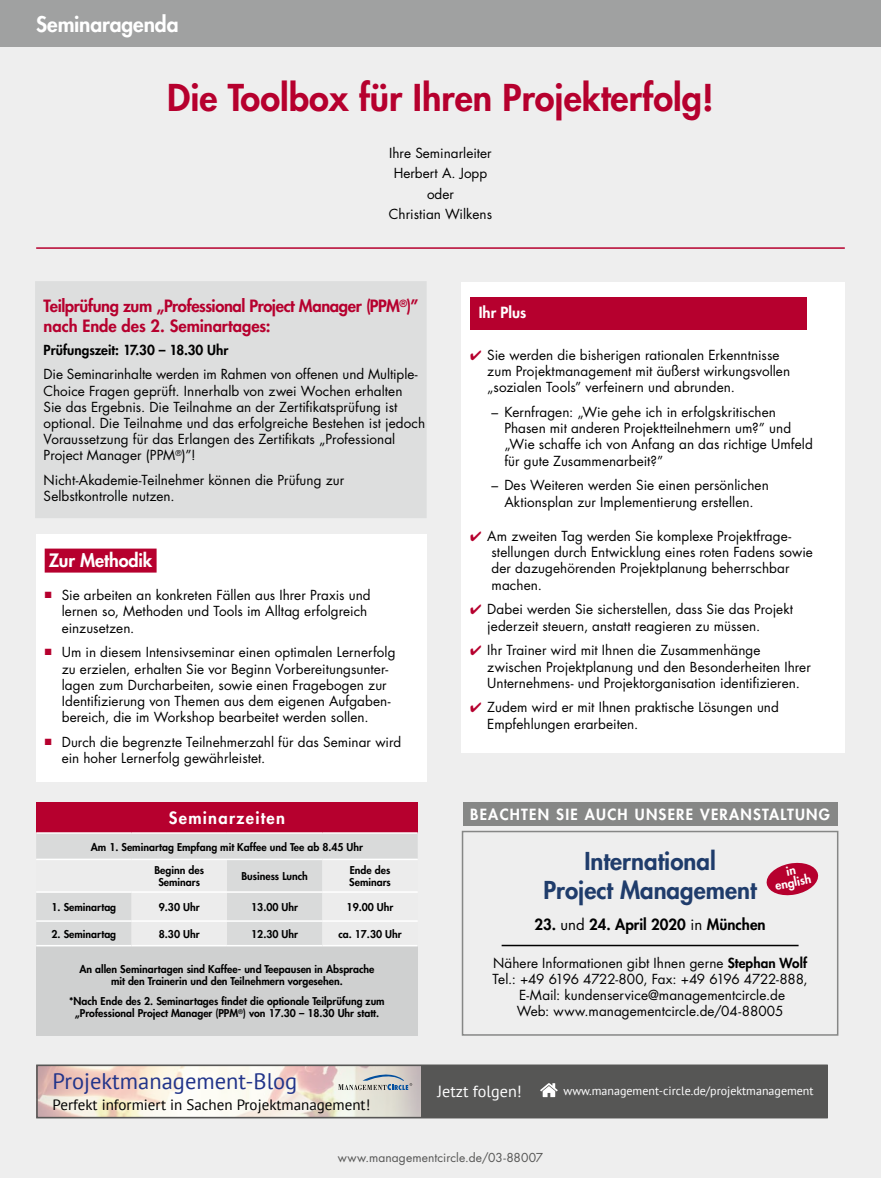
<style>
.page{position:relative;width:881px;height:1178px;background:#fff}
.page>*{position:absolute;margin:0;border:0;box-sizing:border-box;transform-origin:0 0}
.t1{font:800 36px "Futura Std";color:#b6002e}
.t2{font:800 24px/28.8px "Futura Std";color:#1f3c6b;text-align:center}
.t3{font:22.5px "PT Sans";color:#21348a}
.t4{font:800 21px "Futura Std";letter-spacing:-.005em;color:#fff}
.t5{font:800 18px "Futura Std";letter-spacing:-.01em;color:#fff}
.t6{font:800 16.5px/19.8px "Futura Std";letter-spacing:-.02em;color:#b6002e}
.t7{font:800 16.5px "Futura Std";letter-spacing:.075em;color:#fff}
.t8{font:16.05px "PT Sans";color:#fff}
.t9{font:15px "PT Sans";color:#000}
.t10{font:800 15px "Futura Std";letter-spacing:.08em;color:#fff}
.t11{font:800 15px "Futura Std";color:#000}
.t12{font:13.5px/16.2px "Futura Std";letter-spacing:.005em;color:#000}
.t13{font:800 13.5px "Futura Std";color:#000}
.t14{font:12px "PT Sans";color:#fff}
.t15{font:12px "Futura Std";letter-spacing:.01em;color:#565655}
.t16{font:800 12px/12px "Futura Std";color:#fff;text-align:center}
.t17{font:800 10.5px/12px "Futura Std";color:#000;text-align:center}
.s1{color:#b6002e}
.s2{font-weight:400}
.s3{font-weight:800}
</style>
<div class="page">
<div style="left:0;top:0;width:880px;height:1178px;background:#eee"></div>
<div style="left:0;top:0;width:880px;height:47px;background:#a0a1a1"></div>
<hr style="left:36px;top:247px;width:808px;height:2px;background:#b6002e">
<div style="left:461px;top:282px;width:383px;height:471px;background:#fff"></div>
<div style="left:470px;top:297px;width:336px;height:32px;background:#b6002e"></div>
<div style="left:35px;top:281px;width:391px;height:237px;background:#dddede"></div>
<div style="left:36px;top:534px;width:390px;height:247px;background:#fff"></div>
<div style="left:45px;top:548px;width:111px;height:24px;background:#b6002e"></div>
<svg style="left:766px;top:862px;width:53px;height:34px"></svg>
<div style="left:462px;top:802px;width:375px;height:23px;background:#868786"></div>
<hr style="left:501px;top:945px;width:297px;height:1px;background:#000">
<div style="left:461px;top:831px;width:377px;height:205px;border:2px solid #868786"></div>
<img style="left:39px;top:1067px;width:382px;height:48px">
<div style="left:36px;top:1064px;width:791px;height:54px;border:2px solid #565655"></div>
<div style="left:421px;top:1065px;width:406px;height:53px;background:#565655"></div>
<svg style="left:540px;top:1083px;width:17px;height:14px"></svg>
<svg style="left:338px;top:1071px;width:74px;height:19px"></svg>
<div style="left:36px;top:802px;width:381px;height:31px;background:#b6002e"></div>
<div style="left:36px;top:834px;width:381px;height:24px;background:#d9dada"></div>
<svg style="left:36px;top:860px;width:286px;height:85px"></svg>
<div style="left:36px;top:946px;width:381px;height:90px;background:#cfd0d0"></div>
<hr style="left:36px;top:859px;width:95px;height:1px;background:#fff">
<hr style="left:131px;top:859px;width:96px;height:1px;background:#fff">
<hr style="left:227px;top:859px;width:95px;height:1px;background:#fff">
<hr style="left:322px;top:859px;width:95px;height:1px;background:#fff">
<hr style="left:36px;top:891px;width:95px;height:2px;background:#fff">
<hr style="left:131px;top:891px;width:96px;height:2px;background:#fff">
<hr style="left:227px;top:891px;width:95px;height:2px;background:#fff">
<hr style="left:322px;top:891px;width:95px;height:2px;background:#fff">
<hr style="left:36px;top:920px;width:95px;height:2px;background:#fff">
<hr style="left:131px;top:920px;width:96px;height:2px;background:#fff">
<hr style="left:227px;top:920px;width:95px;height:2px;background:#fff">
<hr style="left:322px;top:920px;width:95px;height:2px;background:#fff">
<hr style="left:36px;top:945px;width:95px;height:1px;background:#fff">
<hr style="left:131px;top:945px;width:96px;height:1px;background:#fff">
<hr style="left:227px;top:945px;width:95px;height:1px;background:#fff">
<hr style="left:322px;top:945px;width:95px;height:1px;background:#fff">
<hr style="left:36px;top:832px;width:95px;height:2px;background:#fff">
<hr style="left:131px;top:832px;width:96px;height:2px;background:#fff">
<hr style="left:227px;top:832px;width:95px;height:2px;background:#fff">
<hr style="left:322px;top:832px;width:95px;height:2px;background:#fff">
<h3 class="t4" style="left:36px;top:11px;width:144px">Seminaragenda</h3>
<h1 class="t1" style="left:167px;top:74px;width:548px">Die Toolbox für Ihren Projekterfolg!</h1>
<p class="t12" style="left:389px;top:143px;width:105px;line-height:20.4px;text-align:center">Ihre Seminarleiter<br>Herbert A. Jopp oder<br>Christian Wilkens</p>
<p class="t6" style="left:44px;top:296px;width:376px">Teilprüfung zum „Professional Project Manager (PPM<sup>®</sup>)” nach Ende des 2. Seminartages:</p>
<p class="t13" style="left:44px;top:341px;width:186px">Prüfungszeit: 17.30 – 18.30 Uhr</p>
<p class="t12" style="left:44px;top:366px;width:383px">Die Seminarinhalte werden im Rahmen von offenen und Multiple-Choice Fragen geprüft. Innerhalb von zwei Wochen erhalten<br>Sie das Ergebnis. Die Teilnahme an der Zertifikatsprüfung ist optional. Die Teilnahme und das erfolgreiche Bestehen ist jedoch Voraussetzung für das Erlangen des Zertifikats „Professional Project Manager (PPM<sup>®</sup>)”!</p>
<p class="t12" style="left:44px;top:472px;width:302px">Nicht-Akademie-Teilnehmer können die Prüfung zur<br>Selbstkontrolle nutzen.</p>
<h3 class="t5" style="left:49px;top:549px;width:105px">Zur Methodik</h3>
<p class="t12" style="left:62px;top:587px;width:310px;text-indent:-17px"><sup>■</sup> Sie arbeiten an konkreten Fällen aus Ihrer Praxis und lernen so, Methoden und Tools im Alltag erfolgreich einzusetzen.</p>
<p class="t12" style="left:62px;top:644px;width:335px;text-indent:-17px"><sup>■</sup> Um in diesem Intensivseminar einen optimalen Lernerfolg zu erzielen, erhalten Sie vor Beginn Vorbereitungsunter&shy;lagen zum Durcharbeiten, sowie einen Fragebogen zur Identifizierung von Themen aus dem eigenen Aufgaben&shy;bereich, die im Workshop bearbeitet werden sollen.</p>
<p class="t12" style="left:62px;top:734px;width:341px;text-indent:-17px"><sup>■</sup> Durch die begrenzte Teilnehmerzahl für das Seminar wird ein hoher Lernerfolg gewährleistet.</p>
<p class="t7" style="left:169px;top:808px;width:117px">Seminarzeiten</p>
<p class="t17" style="left:91px;top:841px;width:274px">Am 1. Seminartag Empfang mit Kaffee und Tee ab 8.45 Uhr</p>
<p class="t17" style="left:154px;top:864px;width:51px">Beginn des<br>Seminars</p>
<p class="t17" style="left:241px;top:870px;width:68px">Business Lunch</p>
<p class="t17" style="left:349px;top:864px;width:43px;text-align:left">Ende des<br>Seminars</p>
<p class="t17" style="left:52px;top:901px;width:66px">1. Seminartag</p>
<p class="t17" style="left:159px;top:901px;width:42px">9.30 Uhr</p>
<p class="t17" style="left:251px;top:901px;width:48px">13.00 Uhr</p>
<p class="t17" style="left:346px;top:901px;width:48px">19.00 Uhr</p>
<p class="t17" style="left:52px;top:928px;width:66px">2. Seminartag</p>
<p class="t17" style="left:159px;top:928px;width:42px">8.30 Uhr</p>
<p class="t17" style="left:251px;top:928px;width:48px">12.30 Uhr</p>
<p class="t17" style="left:338px;top:928px;width:65px">ca. 17.30 Uhr</p>
<p class="t17" style="left:79px;top:963px;width:296px">An allen Seminartagen sind Kaffee- und Teepausen in Absprache mit den Trainerin und den Teilnehmern vorgesehen.</p>
<p class="t17" style="left:69px;top:995px;width:317px">*Nach Ende des 2. Seminartages findet die optionale Teilprüfung zum „Professional Project Manager (PPM<sup>®</sup>) von 17.30 – 18.30 Uhr statt.</p>
<p class="t10" style="left:478px;top:303px;width:49px">Ihr Plus</p>
<p class="t12" style="left:487px;top:347px;width:304px;text-indent:-17px"><span class="s1">✔</span> Sie werden die bisherigen rationalen Erkenntnisse zum Projektmanagement mit äußerst wirkungsvollen „sozialen Tools” verfeinern und abrunden.</p>
<p class="t12" style="left:504px;top:404px;width:310px;text-indent:-13px">– Kernfragen: „Wie gehe ich in erfolgskritischen Phasen mit anderen Projektteilnehmern um?” und „Wie schaffe ich von Anfang an das richtige Umfeld für gute Zusammenarbeit?”</p>
<p class="t12" style="left:491px;top:477px;width:278px;text-align:center">– Des Weiteren werden Sie einen persönlichen<br>Aktionsplan zur Implementierung erstellen.</p>
<p class="t12" style="left:491px;top:528px;width:323px;text-indent:-21px"><span class="s1">✔</span> Am zweiten Tag werden Sie komplexe Projektfrage&shy;stellungen durch Entwicklung eines roten Fadens sowie der dazugehörenden Projektplanung beherrschbar machen.</p>
<p class="t12" style="left:487px;top:601px;width:307px;text-indent:-17px"><span class="s1">✔</span> Dabei werden Sie sicherstellen, dass Sie das Projekt jederzeit steuern, anstatt reagieren zu müssen.</p>
<p class="t12" style="left:487px;top:642px;width:325px;text-indent:-17px"><span class="s1">✔</span> Ihr Trainer wird mit Ihnen die Zusammenhänge zwischen Projektplanung und den Besonderheiten Ihrer<br>Unternehmens- und Projektorganisation identifizieren.</p>
<p class="t12" style="left:487px;top:699px;width:293px;text-indent:-17px"><span class="s1">✔</span> Zudem wird er mit Ihnen praktische Lösungen und<br>Empfehlungen erarbeiten.</p>
<p class="t10" style="left:470px;top:805px;width:361px">BEACHTEN SIE AUCH UNSERE VERANSTALTUNG</p>
<h2 class="t2" style="left:543px;top:847px;width:214px">International<br>Project Management</h2>
<p class="t11" style="left:534px;top:915px;width:232px">23. <span class="s2">und</span> 24. April 2020 <span class="s2">in</span> München</p>
<p class="t12" style="left:492px;top:954px;width:316px;text-align:center">Nähere Informationen gibt Ihnen gerne <span class="s3">Stephan Wolf </span>Tel.: +49 6196 4722-800, Fax: +49 6196 4722-888, E-Mail: kundenservice@managementcircle.de<br>Web: www.managementcircle.de/04-88005</p>
<p class="t16" style="left:771px;top:868px;width:38px;rotate:-11deg">in english</p>
<h3 class="t3" style="left:53px;top:1067px;width:246px">Projektmanagement-Blog</h3>
<p class="t9" style="left:53px;top:1095px;width:319px">Perfekt informiert in Sachen Projektmanagement!</p>
<p class="t8" style="left:437px;top:1081px;width:86px">Jetzt folgen!</p>
<p class="t14" style="left:563px;top:1082px;width:251px">www.management-circle.de/projektmanagement</p>
<p class="t15" style="left:337px;top:1149px;width:207px">www.managementcircle.de/03-88007</p>
</div>
